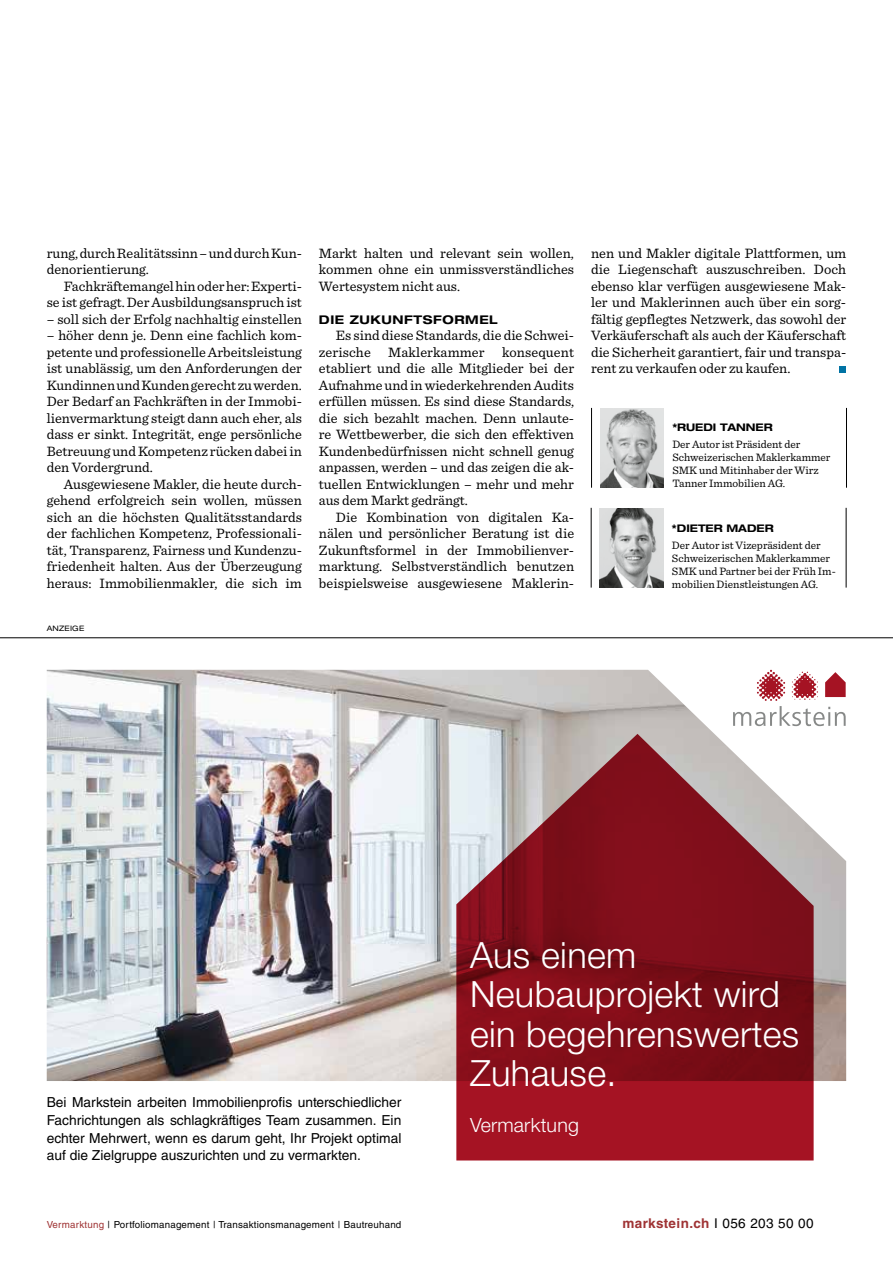
<style>
.page{position:relative;width:893px;height:1263px;background:#fff}
.page>*{position:absolute;margin:0;border:0;box-sizing:border-box;transform-origin:0 0}
.t1{font:300 36.15px/39.5px "Helvetica Neue LT Std";letter-spacing:.01em;color:#fff}
.t2{font:300 19.5px "Helvetica Neue LT Std";letter-spacing:.01em;color:#fff}
.t3{font:14.25px/16.5px "Sentinel";color:#000;text-align:justify}
.t4{font:13.8px/17.7px "Helvetica LT Std";color:#000;text-align:justify}
.t5{font:700 13.5px "Helvetica LT Std";letter-spacing:.03em;color:#9f3334}
.t6{font:700 expanded 12px "Helvetica Neue LT Std";letter-spacing:.05em;color:#000}
.t7{font:11.25px/12.8px "Sentinel";color:#000}
.t8{font:700 expanded 10.5px "Helvetica Neue LT Std";color:#000}
.t9{font:9.75px "Helvetica LT Std";letter-spacing:.02em;color:#000}
.t10{font:expanded 7.5px "Helvetica Neue LT Std";letter-spacing:.025em;color:#000}
.s1{color:#9f3334}
.s2{font-weight:400;color:#000}
</style>
<div class="page">
<svg style="left:840px;top:367px;width:6px;height:6px"></svg>
<hr style="left:591px;top:508px;width:1px;height:80px;background:#000">
<hr style="left:846px;top:508px;width:1px;height:80px;background:#000">
<img style="left:600px;top:508px;width:63px;height:80px">
<hr style="left:591px;top:408px;width:1px;height:80px;background:#000">
<hr style="left:846px;top:408px;width:1px;height:80px;background:#000">
<img style="left:600px;top:408px;width:64px;height:80px">
<img style="left:47px;top:670px;width:799px;height:411px">
<svg style="left:456px;top:734px;width:358px;height:426px;background:#95363f"></svg>
<svg style="left:733px;top:670px;width:113px;height:56px"></svg>
<hr style="left:0;top:637px;width:893px;height:1px;background:#000">
<p class="t3" style="left:47px;top:244px;width:257px">rung, durch Realitätssinn – und durch Kun&shy;denorientierung.</p>
<p class="t3" style="left:47px;top:277px;width:257px;text-align:right">Fachkräftemangel hin oder her: Experti-<br>se ist gefragt. Der Ausbildungsanspruch ist</p>
<p class="t3" style="left:47px;top:310px;width:257px">– soll sich der Erfolg nachhaltig einstellen</p>
<p class="t3" style="left:47px;top:326px;width:257px">– höher denn je. Denn eine fachlich kom&shy;petente und professionelle Arbeitsleistung ist unablässig, um den Anforderungen der Kundinnen und Kunden gerecht zu werden.<br>Der Bedarf an Fachkräften in der Immobi&shy;lienvermarktung steigt dann auch eher, als dass er sinkt. Integrität, enge persönliche Betreuung und Kompetenz rücken dabei in den Vordergrund.</p>
<p class="t3" style="left:47px;top:475px;width:257px;text-indent:17px">Ausgewiesene Makler, die heute durch&shy;gehend erfolgreich sein wollen, müssen sich an die höchsten Qualitätsstandards der fachlichen Kompetenz, Professionali&shy;tät, Transparenz, Fairness und Kundenzu&shy;friedenheit halten. Aus der Überzeugung heraus: Immobilienmakler, die sich im</p>
<p class="t10" style="left:47px;top:623px;width:39px">ANZEIGE</p>
<p class="t3" style="left:319px;top:244px;width:257px">Markt halten und relevant sein wollen, kommen ohne ein unmissverständliches Wertesystem nicht aus.</p>
<p class="t6" style="left:319px;top:312px;width:181px">DIE ZUKUNFTSFORMEL</p>
<p class="t3" style="left:319px;top:326px;width:257px;text-indent:17px">Es sind diese Standards, die die Schwei&shy;zerische Maklerkammer konsequent etabliert und die alle Mitglieder bei der Aufnahme und in wiederkehrenden Audits erfüllen müssen. Es sind diese Standards, die sich bezahlt machen. Denn unlaute&shy;re Wettbewerber, die sich den effektiven Kundenbedürfnissen nicht schnell genug anpassen, werden – und das zeigen die ak&shy;tuellen Entwicklungen – mehr und mehr aus dem Markt gedrängt.</p>
<p class="t3" style="left:319px;top:508px;width:257px;text-indent:17px">Die Kombination von digitalen Ka&shy;nälen und persönlicher Beratung ist die Zukunftsformel in der Immobilienver&shy;marktung. Selbstverständlich benutzen beispielsweise ausgewiesene Maklerin-</p>
<p class="t3" style="left:591px;top:244px;width:257px">nen und Makler digitale Plattformen, um die Liegenschaft auszuschreiben. Doch ebenso klar verfügen ausgewiesene Mak&shy;ler und Maklerinnen auch über ein sorg&shy;fältig gepflegtes Netzwerk, das sowohl der Verkäuferschaft als auch der Käuferschaft die Sicherheit garantiert, fair und transpa&shy;rent zu verkaufen oder zu kaufen.</p>
<p class="t8" style="left:672px;top:421px;width:102px">*RUEDI TANNER</p>
<p class="t7" style="left:672px;top:438px;width:160px">Der Autor ist Präsident der<br>Schweizerischen Maklerkammer<br>SMK und Mitinhaber der Wirz<br>Tanner Immobilien AG.</p>
<p class="t8" style="left:672px;top:522px;width:103px">*DIETER MADER</p>
<p class="t7" style="left:672px;top:538px;width:165px">Der Autor ist Vizepräsident der<br>Schweizerischen Maklerkammer<br>SMK und Partner bei der Früh Im&shy;mobilien Dienstleistungen AG.</p>
<p class="t4" style="left:47px;top:1093px;width:356px">Bei Markstein arbeiten Immobilienprofis unterschiedlicher Fachrichtungen als schlagkräftiges Team zusammen. Ein echter Mehrwert, wenn es darum geht, Ihr Projekt optimal auf die Zielgruppe auszurichten und zu vermarkten.</p>
<h1 class="t1" style="left:470px;top:934px;width:331px">Aus einem<br>Neubauprojekt wird ein begehrenswertes<br>Zuhause.</h1>
<h2 class="t2" style="left:470px;top:1113px;width:110px">Vermarktung</h2>
<p class="t9" style="left:47px;top:1219px;width:356px"><span class="s1">Vermarktung</span> | Portfoliomanagement | Transaktionsmanagement | Bautreuhand</p>
<p class="t5" style="left:622px;top:1215px;width:193px">markstein.ch <span class="s2">I 056 203 50 00</span></p>
</div>
